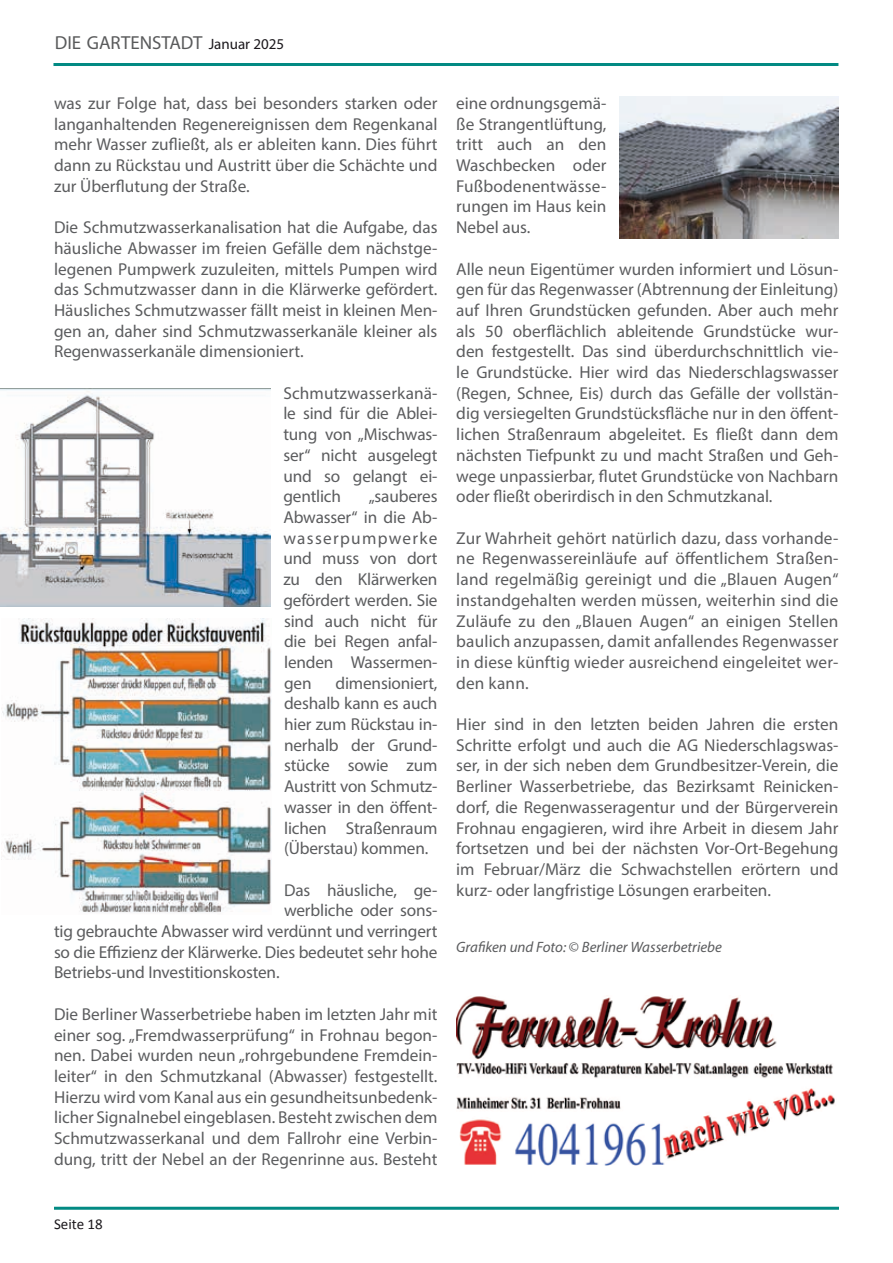
<style>
.page{position:relative;width:893px;height:1263px;background:#fff}
.page>*{position:absolute;margin:0;border:0;box-sizing:border-box;transform-origin:0 0}
.t1{font:18.9px "Myriad Pro";color:#595a5b}
.t2{font:17.25px/20.7px "Myriad Pro";color:#5b5c5e;text-align:justify}
.t3{font:italic 15px "Myriad Pro";color:#5b5c5e}
.t4{font:15px "Calibri";color:#1b181c}
.s1{font-size:15px;color:#1b181c}
.s2{font-style:normal}
</style>
<div class="page">
<img style="left:456px;top:996px;width:379px;height:170px">
<img style="left:0;top:389px;width:271px;height:218px">
<img style="left:2px;top:618px;width:269px;height:295px">
<img style="left:619px;top:96px;width:219px;height:143px">
<hr style="left:53px;top:63px;width:785px;height:3px;background:#028a83">
<hr style="left:54px;top:1207px;width:785px;height:3px;background:#028a83">
<p class="t1" style="left:55px;top:31px;width:231px">DIE GARTENSTADT <span class="s1">Januar 2025</span></p>
<p class="t2" style="left:54px;top:93px;width:385px">was zur Folge hat, dass bei besonders starken oder langanhaltenden Regenereignissen dem Regenkanal mehr Wasser zufließt, als er ableiten kann. Dies führt dann zu Rückstau und Austritt über die Schächte und zur Überflutung der Straße.</p>
<p class="t2" style="left:54px;top:217px;width:385px">Die Schmutzwasserkanalisation hat die Aufgabe, das häusliche Abwasser im freien Gefälle dem nächstge&shy;legenen Pumpwerk zuzuleiten, mittels Pumpen wird das Schmutzwasser dann in die Klärwerke gefördert.<br>Häusliches Schmutzwasser fällt meist in kleinen Men&shy;gen an, daher sind Schmutzwasserkanäle kleiner als Regenwasserkanäle dimensioniert.</p>
<p class="t2" style="left:283px;top:382px;width:156px">Schmutzwasserkanä&shy;le sind für die Ablei&shy;tung von „Mischwas&shy;ser“ nicht ausgelegt und so gelangt ei&shy;gentlich</p>
<p class="t2" style="left:283px;top:486px;width:156px;text-indent:85px">„sauberes Abwasser“ in die Ab&shy;wasserpumpwerke und muss von dort zu den Klärwerken gefördert werden. Sie sind auch nicht für die bei Regen anfal&shy;lenden Wassermen&shy;gen</p>
<p class="t2" style="left:284px;top:672px;width:155px;text-indent:51px">dimensioniert, deshalb kann es auch hier zum Rückstau in&shy;nerhalb der Grund&shy;stücke sowie zum Austritt von Schmutz&shy;wasser in den öffent&shy;lichen Straßenraum (Überstau) kommen.</p>
<p class="t2" style="left:284px;top:879px;width:155px">Das häusliche, ge-</p>
<p class="t2" style="left:284px;top:900px;width:155px">werbliche oder sons-</p>
<p class="t2" style="left:54px;top:921px;width:385px">tig gebrauchte Abwasser wird verdünnt und verringert</p>
<p class="t2" style="left:54px;top:941px;width:385px">so die Effizienz der Klärwerke. Dies bedeutet sehr hohe</p>
<p class="t2" style="left:54px;top:962px;width:227px">Betriebs-und Investitionskosten.</p>
<p class="t2" style="left:54px;top:1003px;width:385px">Die Berliner Wasserbetriebe haben im letzten Jahr mit einer sog. „Fremdwasserprüfung“ in Frohnau begon&shy;nen. Dabei wurden neun „rohrgebundene Fremdein&shy;leiter“ in den Schmutzkanal (Abwasser) festgestellt.<br>Hierzu wird vom Kanal aus ein gesundheitsunbedenk&shy;licher Signalnebel eingeblasen. Besteht zwischen dem Schmutzwasserkanal und dem Fallrohr eine Verbin&shy;dung, tritt der Nebel an der Regenrinne aus. Besteht</p>
<p class="t2" style="left:456px;top:93px;width:152px">eine ordnungsgemä&shy;ße Strangentlüftung, tritt auch an den Waschbecken oder Fußbodenentwässe&shy;rungen im Haus kein Nebel aus.</p>
<p class="t2" style="left:456px;top:258px;width:384px">Alle neun Eigentümer wurden informiert und Lösun&shy;gen für das Regenwasser (Abtrennung der Einleitung) auf Ihren Grundstücken gefunden. Aber auch mehr als 50 oberflächlich ableitende Grundstücke wur&shy;den festgestellt. Das sind überdurchschnittlich vie&shy;le Grundstücke. Hier wird das Niederschlagswasser (Regen, Schnee, Eis) durch das Gefälle der vollstän&shy;dig versiegelten Grundstücksfläche nur in den öffent&shy;lichen Straßenraum abgeleitet. Es fließt dann dem nächsten Tiefpunkt zu und macht Straßen und Geh&shy;wege unpassierbar, flutet Grundstücke von Nachbarn oder fließt oberirdisch in den Schmutzkanal.</p>
<p class="t2" style="left:456px;top:527px;width:384px">Zur Wahrheit gehört natürlich dazu, dass vorhande&shy;ne Regenwassereinläufe auf öffentlichem Straßen&shy;land regelmäßig gereinigt und die „Blauen Augen“ instandgehalten werden müssen, weiterhin sind die Zuläufe zu den „Blauen Augen“ an einigen Stellen baulich anzupassen, damit anfallendes Regenwasser in diese künftig wieder ausreichend eingeleitet wer&shy;den kann.</p>
<p class="t2" style="left:456px;top:714px;width:384px">Hier sind in den letzten beiden Jahren die ersten Schritte erfolgt und auch die AG Niederschlagswas&shy;ser, in der sich neben dem Grundbesitzer-Verein, die Berliner Wasserbetriebe, das Bezirksamt Reinicken&shy;dorf, die Regenwasseragentur und der Bürgerverein Frohnau engagieren, wird ihre Arbeit in diesem Jahr fortsetzen und bei der nächsten Vor-Ort-Begehung im Februar/März die Schwachstellen erörtern und kurz- oder langfristige Lösungen erarbeiten.</p>
<p class="t3" style="left:456px;top:938px;width:267px">Grafiken und Foto: <span class="s2">©</span> Berliner Wasserbetriebe</p>
<p class="t4" style="left:54px;top:1215px;width:50px">Seite 18</p>
</div>
